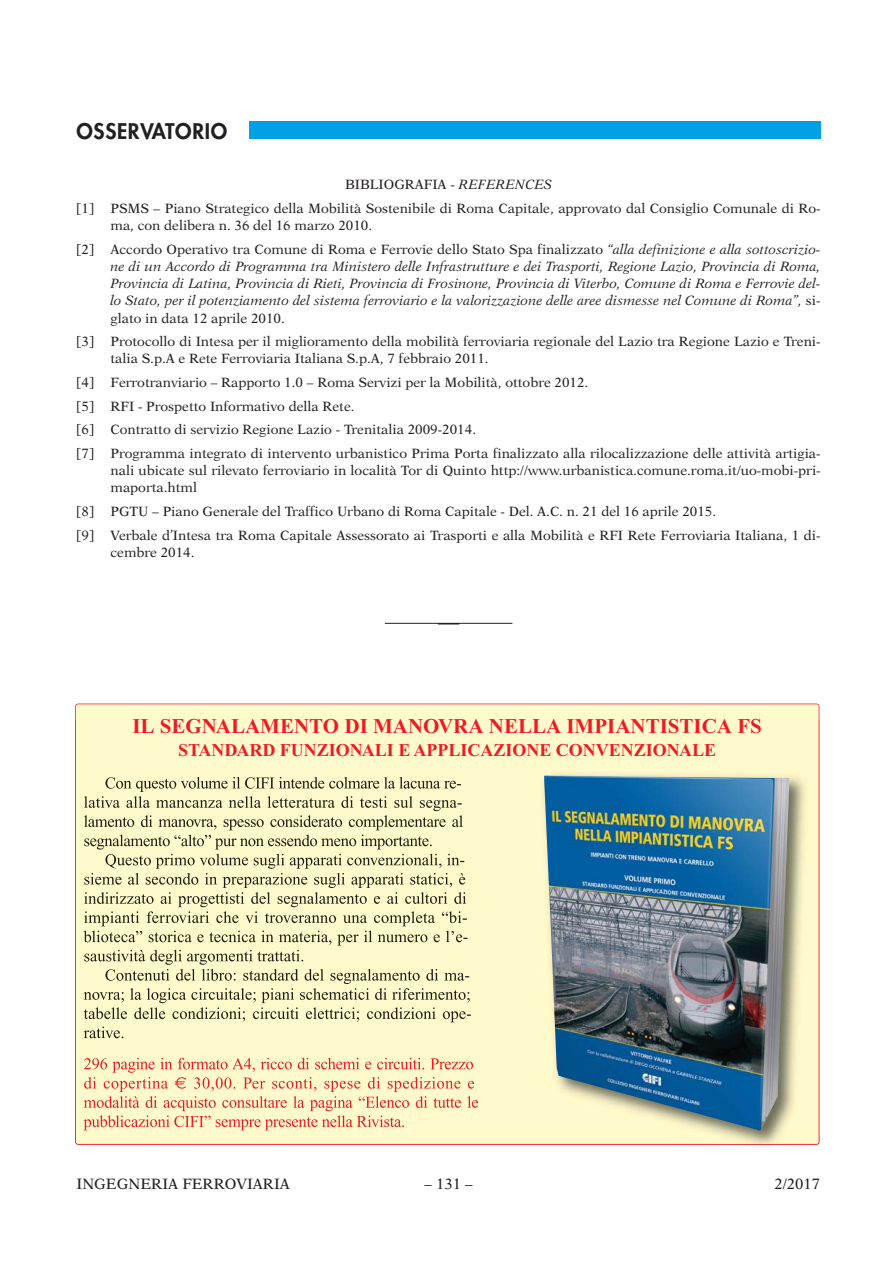
<style>
.page{position:relative;width:893px;height:1263px;background:#fff}
.page>*{position:absolute;margin:0;border:0;box-sizing:border-box;transform-origin:0 0}
.t1{font:700 21px "Times New Roman";color:#ed1c24}
.t2{font:800 21px "Futura";letter-spacing:.03em;color:#231f20}
.t3{font:700 18px "Times New Roman";color:#ed1c24}
.t4{font:15px "New Aster";color:#231f20}
.t5{font:13.5px/23.7px "New Aster";color:#231f20}
.t6{font:italic 13.5px/17.2px "New Aster";color:#231f20;text-align:justify}
.s1{font-style:italic}
.s2{font-style:normal}
</style>
<div class="page">
<div style="left:249px;top:121px;width:572px;height:17px;background:#00a0e4"></div>
<hr style="left:385px;top:623px;width:127px;height:1px;background:#231f20">
<div style="left:76px;top:704px;width:743px;height:440px;background:#fffbcc;border-radius:2px"></div>
<img style="left:75px;top:719px;width:744px;height:426px">
<img style="left:105px;top:777px;width:102px;height:15px">
<img style="left:84px;top:796px;width:80px;height:12px">
<img style="left:84px;top:815px;width:87px;height:12px">
<img style="left:84px;top:834px;width:59px;height:15px">
<img style="left:105px;top:854px;width:89px;height:15px">
<img style="left:84px;top:873px;width:86px;height:12px">
<img style="left:84px;top:892px;width:82px;height:12px">
<img style="left:84px;top:911px;width:74px;height:15px">
<img style="left:84px;top:930px;width:83px;height:12px">
<img style="left:84px;top:950px;width:71px;height:11px">
<img style="left:105px;top:969px;width:90px;height:12px">
<img style="left:84px;top:988px;width:83px;height:15px">
<img style="left:84px;top:1007px;width:99px;height:12px">
<img style="left:84px;top:1026px;width:39px;height:12px">
<img style="left:84px;top:1058px;width:79px;height:15px">
<img style="left:84px;top:1077px;width:84px;height:15px">
<svg style="left:175px;top:1077px;width:11px;height:12px"></svg>
<img style="left:194px;top:1077px;width:106px;height:14px">
<img style="left:84px;top:1096px;width:73px;height:12px">
<img style="left:83px;top:1115px;width:77px;height:15px">
<img style="left:544px;top:775px;width:245px;height:355px">
<h1 class="t2" style="left:77px;top:121px;width:152px">OSSERVATORIO</h1>
<p class="t5" style="left:77px;top:173px;width:746px;text-align:center">BIBLIOGRAFIA - <span class="s1">REFERENCES<br></span>[1] PSMS – Piano Strategico della Mobilità Sostenibile di Roma Capitale, approvato dal Consiglio Comunale di Ro-</p>
<p class="t5" style="left:77px;top:214px;width:746px;text-indent:34px">ma, con delibera n. 36 del 16 marzo 2010.<br>[2] Accordo Operativo tra Comune di Roma e Ferrovie dello Stato Spa finalizzato <span class="s1">“alla definizione e alla sottoscrizio-</span></p>
<p class="t6" style="left:111px;top:258px;width:712px">ne di un Accordo di Programma tra Ministero delle Infrastrutture e dei Trasporti, Regione Lazio, Provincia di Roma, Provincia di Latina, Provincia di Rieti, Provincia di Frosinone, Provincia di Viterbo, Comune di Roma e Ferrovie del&shy;lo Stato, per il potenziamento del sistema ferroviario e la valorizzazione delle aree dismesse nel Comune di Roma”, <span class="s2">si&shy;glato in data 12 aprile 2010.</span></p>
<p class="t5" style="left:111px;top:334px;width:712px;line-height:17.2px;text-indent:-34px">[3] Protocollo di Intesa per il miglioramento della mobilità ferroviaria regionale del Lazio tra Regione Lazio e Treni&shy;talia S.p.A e Rete Ferroviaria Italiana S.p.A, 7 febbraio 2011.</p>
<p class="t5" style="left:77px;top:371px;width:746px">[4] Ferrotranviario – Rapporto 1.0 – Roma Servizi per la Mobilità, ottobre 2012.<br>[5] RFI - Prospetto Informativo della Rete.<br>[6] Contratto di servizio Regione Lazio - Trenitalia 2009-2014.<br>[7] Programma integrato di intervento urbanistico Prima Porta finalizzato alla rilocalizzazione delle attività artigia-</p>
<p class="t5" style="left:111px;top:463px;width:712px;line-height:17.2px">nali ubicate sul rilevato ferroviario in località Tor di Quinto http://www.urbanistica.comune.roma.it/uo-mobi-pri&shy;maporta.html</p>
<p class="t5" style="left:77px;top:500px;width:746px">[8] PGTU – Piano Generale del Traffico Urbano di Roma Capitale - Del. A.C. n. 21 del 16 aprile 2015.<br>[9] Verbale d’Intesa tra Roma Capitale Assessorato ai Trasporti e alla Mobilità e RFI Rete Ferroviaria Italiana, 1 di-</p>
<p class="t5" style="left:111px;top:541px;width:86px">cembre 2014.</p>
<h1 class="t1" style="left:132px;top:719px;width:631px">IL SEGNALAMENTO DI MANOVRA NELLA IMPIANTISTICA FS</h1>
<h2 class="t3" style="left:178px;top:743px;width:539px">STANDARD FUNZIONALI E APPLICAZIONE CONVENZIONALE</h2>
<p class="t4" style="left:77px;top:1178px;width:215px">INGEGNERIA FERROVIARIA</p>
<p class="t4" style="left:424px;top:1178px;width:50px">– 131 –</p>
<p class="t4" style="left:774px;top:1178px;width:47px">2/2017</p>
</div>
